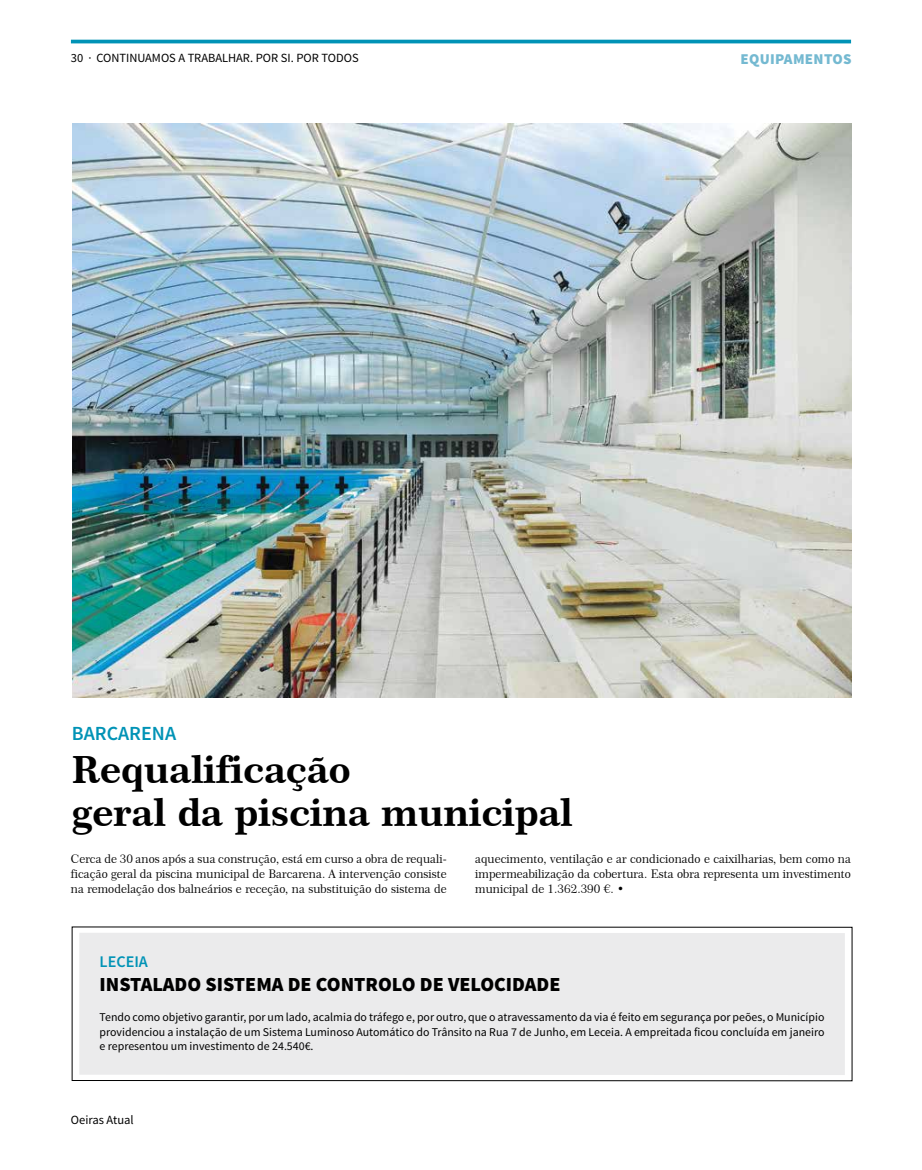
<style>
.page{position:relative;width:922px;height:1170px;background:#fff}
.page>*{position:absolute;margin:0;border:0;box-sizing:border-box;transform-origin:0 0}
.t1{font:37.5px/43.1px "Century 751 BT Bold B";color:#000}
.t2{font:900 20px "Source Sans Pro";color:#000}
.t3{font:600 20px "Source Sans Pro";color:#0093b6}
.t4{font:600 16.25px "Source Sans Pro";color:#0093b6}
.t5{font:900 15px "Source Sans Pro";letter-spacing:.02em;color:#74b9d1}
.t6{font:12.5px "Source Sans Pro";color:#000}
.t7{font:11.88px/14.8px "Century 751 BT Roman B";color:#000;text-align:justify}
.t8{font:11.88px/14.8px "Source Sans Pro";color:#000;text-align:justify}
.s1{font-family:"Century 751 BT Bold B"}
</style>
<div class="page">
<hr style="left:71px;top:40px;width:779px;height:3px;background:#0093b6">
<div style="left:79px;top:932px;width:765px;height:142px;background:#ebebec"></div>
<img style="left:72px;top:124px;width:779px;height:573px">
<p class="t6" style="left:71px;top:50px;width:289px">30 · CONTINUAMOS A TRABALHAR. POR SI. POR TODOS</p>
<p class="t5" style="left:740px;top:49px;width:113px">EQUIPAMENTOS</p>
<h2 class="t3" style="left:72px;top:720px;width:106px">BARCARENA</h2>
<h1 class="t1" style="left:72px;top:747px;width:502px">Requalificação<br>geral da piscina municipal</h1>
<p class="t7" style="left:71px;top:851px;width:377px">Cerca de 30 anos após a sua construção, está em curso a obra de requali&shy;ficação geral da piscina municipal de Barcarena. A intervenção consiste na remodelação dos balneários e receção, na substituição do sistema de</p>
<p class="t7" style="left:475px;top:851px;width:377px">aquecimento, ventilação e ar condicionado e caixilharias, bem como na impermeabilização da cobertura. Esta obra representa um investimento municipal de 1.362.390 €. <span class="s1">•</span></p>
<h3 class="t4" style="left:100px;top:951px;width:50px">LECEIA</h3>
<h2 class="t2" style="left:100px;top:971px;width:462px">INSTALADO SISTEMA DE CONTROLO DE VELOCIDADE</h2>
<p class="t8" style="left:100px;top:1009px;width:726px">Tendo como objetivo garantir, por um lado, acalmia do tráfego e, por outro, que o atravessamento da via é feito em segurança por peões, o Município providenciou a instalação de um Sistema Luminoso Automático do Trânsito na Rua 7 de Junho, em Leceia. A empreitada ficou concluída em janeiro e representou um investimento de 24.540€.</p>
<p class="t6" style="left:71px;top:1112px;width:64px">Oeiras Atual</p>
</div>
